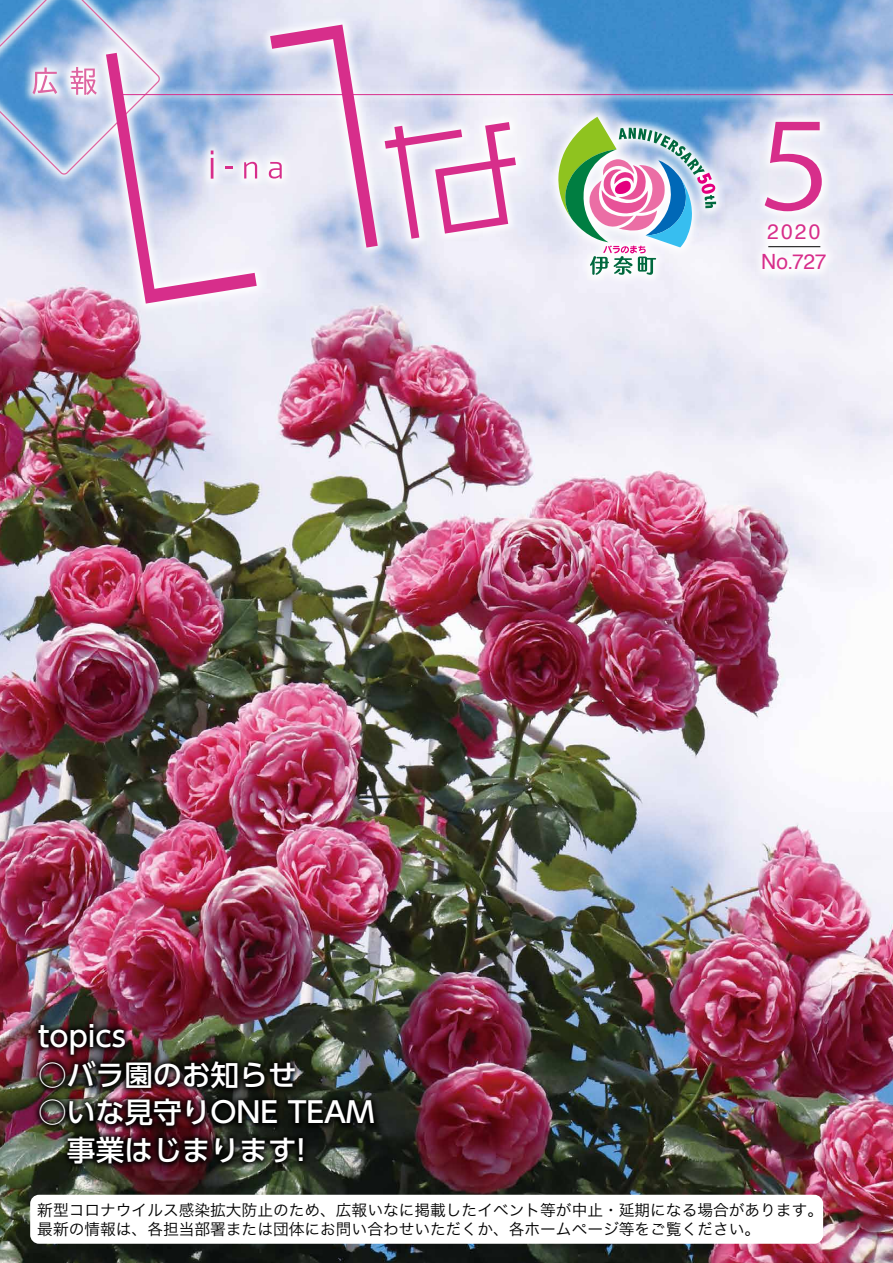
<style>
.page{position:relative;width:893px;height:1263px;background:#fff}
.page>*{position:absolute;margin:0;border:0;box-sizing:border-box;transform-origin:0 0}
.t1{font:117.15px "Koz Go Pr 6 N";color:#d72e8b}
.t2{font:500 28.65px/37.3px "UD Shin Go Pro";color:#fff}
.t3{font:21px/30.8px "Helvetica";letter-spacing:.05em;color:#d72e8b}
.t4{font:15.75px/18.9px "Hira Kaku Pro N W3";color:#000}
</style>
<div class="page">
<img style="left:0;top:362px;width:893px;height:901px">
<div style="left:30px;top:1195px;width:793px;height:49px;background:#fff;border-radius:9px"></div>
<img style="left:0;top:965px;width:433px;height:263px">
<img style="left:0;top:0;width:893px;height:362px">
<svg style="left:0;top:0;width:160px;height:176px;background:#91b1db"></svg>
<hr style="left:119px;top:94px;width:774px;height:1px;background:#d72e8b">
<svg style="left:106px;top:25px;width:272px;height:279px;background:#d3c9e4"></svg>
<hr style="left:768px;top:246px;width:52px;height:1px;background:#000">
<hr style="left:211px;top:158px;width:2px;height:21px;background:#d72e8b">
<svg style="left:225px;top:166px;width:8px;height:3px"></svg>
<svg style="left:244px;top:162px;width:13px;height:16px"></svg>
<svg style="left:269px;top:162px;width:13px;height:17px"></svg>
<svg style="left:385px;top:122px;width:131px;height:117px"></svg>
<svg style="left:558px;top:117px;width:158px;height:158px"></svg>
<h2 class="t2" style="left:38px;top:1016px;width:89px">topics</h2>
<h2 class="t2" style="left:38px;top:1056px;width:260px">○バラ園のお知らせ</h2>
<h2 class="t2" style="left:38px;top:1093px;width:338px">○いな見守りONE TEAM　事業はじまります!</h2>
<h1 class="t1" style="left:735px;top:101px;width:119px">５</h1>
<h3 class="t3" style="left:761px;top:217px;width:67px">2020<br>No.727</h3>
<p class="t4" style="left:37px;top:1200px;width:787px">新型コロナウイルス感染拡大防止のため、広報いなに掲載したイベント等が中止・延期になる場合があります。最新の情報は、各担当部署または団体にお問い合わせいただくか、各ホームページ等をご覧ください。</p>
</div>
